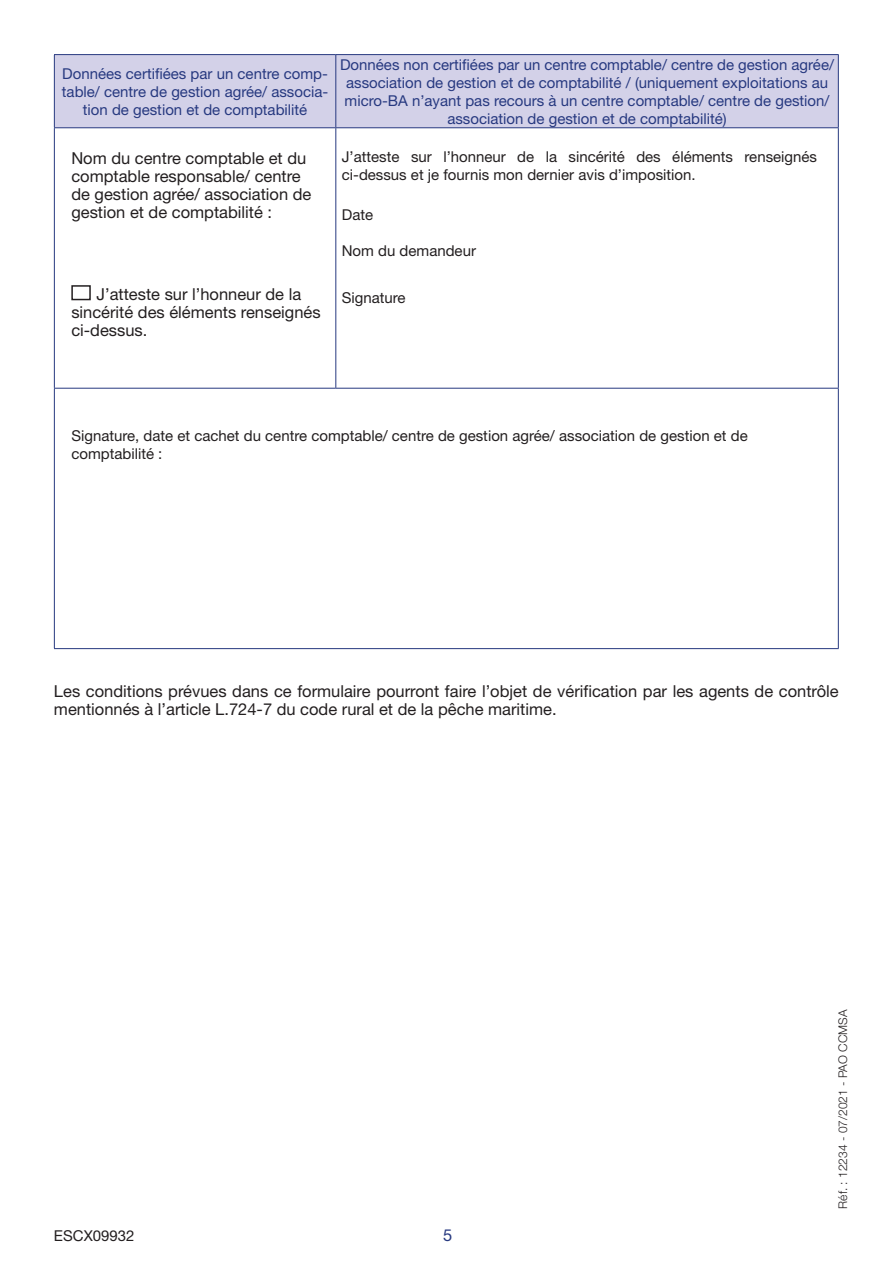
<style>
.page{position:relative;width:893px;height:1263px;background:#fff}
.page>*{position:absolute;margin:0;border:0;box-sizing:border-box;transform-origin:0 0}
.t1{font:16.5px/18px "Helvetica Neue LT Std";color:#231f20}
.t2{font:16.5px "Helvetica Neue LT Std";color:#273980}
.t3{font:15px/18px "Helvetica Neue LT Std";color:#273980;text-align:center}
.t4{font:15px/18px "Helvetica Neue LT Std";color:#231f20}
.t5{font:300 12px "Helvetica Neue LT Std";color:#231f20}
</style>
<div class="page">
<div style="left:55px;top:55px;width:783px;height:72px;background:#d3d1e8"></div>
<hr style="left:54px;top:54px;width:282px;height:1px;background:#273980">
<hr style="left:54px;top:55px;width:1px;height:72px;background:#273980">
<hr style="left:336px;top:54px;width:503px;height:1px;background:#273980">
<hr style="left:335px;top:55px;width:1px;height:72px;background:#273980">
<hr style="left:838px;top:55px;width:1px;height:72px;background:#273980">
<hr style="left:54px;top:127px;width:282px;height:1px;background:#273980">
<hr style="left:54px;top:128px;width:1px;height:260px;background:#273980">
<hr style="left:336px;top:127px;width:503px;height:1px;background:#273980">
<hr style="left:335px;top:128px;width:1px;height:260px;background:#273980">
<hr style="left:838px;top:128px;width:1px;height:260px;background:#273980">
<hr style="left:54px;top:388px;width:282px;height:1px;background:#273980">
<hr style="left:54px;top:389px;width:1px;height:259px;background:#273980">
<hr style="left:336px;top:388px;width:503px;height:1px;background:#273980">
<hr style="left:838px;top:389px;width:1px;height:259px;background:#273980">
<hr style="left:54px;top:648px;width:785px;height:1px;background:#273980">
<div style="left:71px;top:285px;width:20px;height:15px;border:2px solid #231f20"></div>
<p class="t3" style="left:62px;top:65px;width:268px">Données certifiées par un centre comp&shy;table/ centre de gestion agrée/ associa&shy;tion de gestion et de comptabilité</p>
<p class="t3" style="left:340px;top:56px;width:495px">Données non certifiées par un centre comptable/ centre de gestion agrée/ association de gestion et de comptabilité / (uniquement exploitations au micro-BA n’ayant pas recours à un centre comptable/ centre de gestion/ association de gestion et de comptabilité)</p>
<p class="t1" style="left:71px;top:150px;width:242px">Nom du centre comptable et du comptable responsable/ centre de gestion agrée/ association de gestion et de comptabilité :</p>
<p class="t4" style="left:342px;top:149px;width:477px">J’atteste sur l’honneur de la sincérité des éléments renseignés ci-dessus et je fournis mon dernier avis d’imposition.</p>
<p class="t4" style="left:342px;top:207px;width:33px">Date</p>
<p class="t4" style="left:342px;top:243px;width:136px">Nom du demandeur</p>
<p class="t4" style="left:342px;top:290px;width:65px">Signature</p>
<p class="t1" style="left:71px;top:287px;width:251px;text-indent:25px">J’atteste sur l’honneur de la sincérité des éléments renseignés ci-dessus.</p>
<p class="t4" style="left:71px;top:428px;width:678px">Signature, date et cachet du centre comptable/ centre de gestion agrée/ association de gestion et de comptabilité :</p>
<p class="t1" style="left:54px;top:683px;width:786px">Les conditions prévues dans ce formulaire pourront faire l’objet de vérification par les agents de contrôle mentionnés à l’article L.724-7 du code rural et de la pêche maritime.</p>
<p class="t4" style="left:54px;top:1228px;width:82px">ESCX09932</p>
<p class="t2" style="left:443px;top:1230px;width:11px">5</p>
<p class="t5" style="left:836px;top:1209px;width:200px;rotate:-90deg">Réf. : 12234 - 07/2021 - PAO CCMSA</p>
</div>
